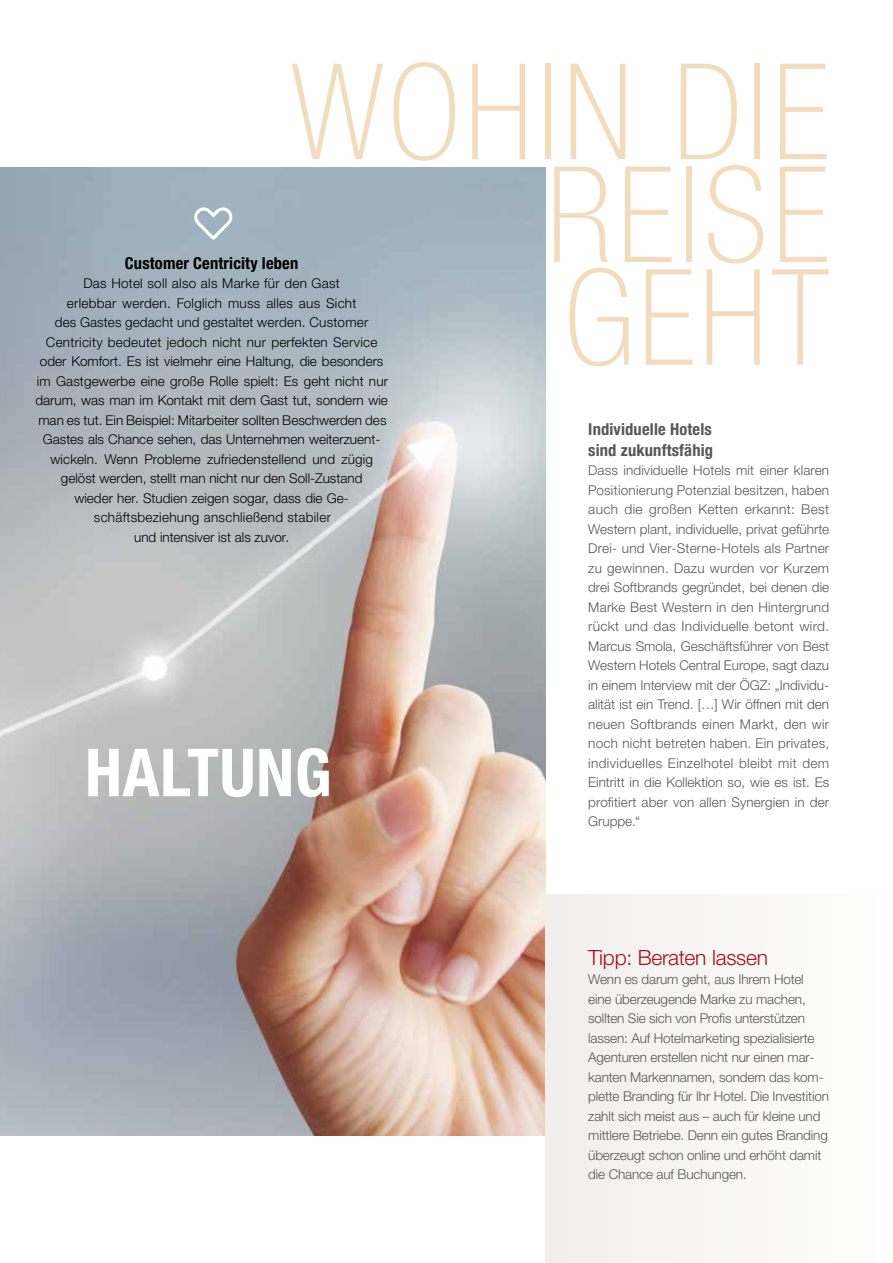
<style>
.page{position:relative;width:893px;height:1263px;background:#fff}
.page>*{position:absolute;margin:0;border:0;box-sizing:border-box;transform-origin:0 0}
.t1{font:100 condensed 133.5px/102.8px "Helvetica Neue LTW1 G";letter-spacing:.03em;color:#f3dcbd;text-align:justify}
.t2{font:700 condensed 66.3px "Helvetica Neue LTW1 G";letter-spacing:.01em;color:#fff}
.t3{font:300 21px "Helvetica Neue LTW1 G";letter-spacing:-.01em;color:#a60d1f}
.t4{font:700 condensed 16.5px/21px "Helvetica Neue LTW1 G";letter-spacing:.01em;color:#575756}
.t5{font:700 condensed 16.5px "Helvetica Neue LTW1 G";letter-spacing:.01em;color:#000}
.t6{font:300 13.5px/19.5px "Helvetica Neue LTW1 G";letter-spacing:-.01em;color:#575756;text-align:justify}
.t7{font:300 13.5px/19.5px "Helvetica Neue LTW1 G";color:#000;text-align:center}
</style>
<div class="page">
<img style="left:0;top:167px;width:546px;height:968px">
<div style="left:546px;top:894px;width:347px;height:369px;background:#f7f6f5"></div>
<img style="left:179px;top:186px;width:67px;height:66px">
<h1 class="t1" style="left:546px;top:63px;width:284px;text-indent:-256px">WOHIN DIE REISE GEHT</h1>
<p class="t5" style="left:125px;top:253px;width:175px">Customer Centricity leben</p>
<p class="t7" style="left:35px;top:274px;width:354px">Das Hotel soll also als Marke für den Gast<br>erlebbar werden. Folglich muss alles aus Sicht<br>des Gastes gedacht und gestaltet werden. Customer Centricity bedeutet jedoch nicht nur perfekten Service oder Komfort. Es ist vielmehr eine Haltung, die besonders im Gastgewerbe eine große Rolle spielt: Es geht nicht nur darum, was man im Kontakt mit dem Gast tut, sondern wie man es tut. Ein Beispiel: Mitarbeiter sollten Beschwerden des Gastes als Chance sehen, das Unternehmen weiterzuent&shy;wickeln. Wenn Probleme zufriedenstellend und zügig gelöst werden, stellt man nicht nur den Soll-Zustand<br>wieder her. Studien zeigen sogar, dass die Ge&shy;schäftsbeziehung anschließend stabiler<br>und intensiver ist als zuvor.</p>
<p class="t4" style="left:588px;top:418px;width:126px">Individuelle Hotels sind zukunftsfähig</p>
<p class="t6" style="left:588px;top:460px;width:242px">Dass individuelle Hotels mit einer klaren Positionierung Potenzial besitzen, haben auch die großen Ketten erkannt: Best Western plant, individuelle, privat geführte Drei- und Vier-Sterne-Hotels als Partner zu gewinnen. Dazu wurden vor Kurzem drei Softbrands gegründet, bei denen die Marke Best Western in den Hintergrund rückt und das Individuelle betont wird.<br>Marcus Smola, Geschäftsführer von Best Western Hotels Central Europe, sagt dazu in einem Interview mit der ÖGZ: „Individu&shy;alität ist ein Trend. […] Wir öffnen mit den neuen Softbrands einen Markt, den wir noch nicht betreten haben. Ein privates, individuelles Einzelhotel bleibt mit dem Eintritt in die Kollektion so, wie es ist. Es profitiert aber von allen Synergien in der Gruppe.“</p>
<h2 class="t2" style="left:85px;top:733px;width:248px">HALTUNG</h2>
<h3 class="t3" style="left:588px;top:944px;width:181px">Tipp: Beraten lassen</h3>
<p class="t6" style="left:588px;top:969px;width:242px;text-align:left">Wenn es darum geht, aus Ihrem Hotel eine überzeugende Marke zu machen, sollten Sie sich von Profis unterstützen lassen: Auf Hotelmarketing spezialisierte Agenturen erstellen nicht nur einen mar&shy;kanten Markennamen, sondern das kom&shy;plette Branding für Ihr Hotel. Die Investition zahlt sich meist aus – auch für kleine und mittlere Betriebe. Denn ein gutes Branding überzeugt schon online und erhöht damit die Chance auf Buchungen.</p>
</div>
